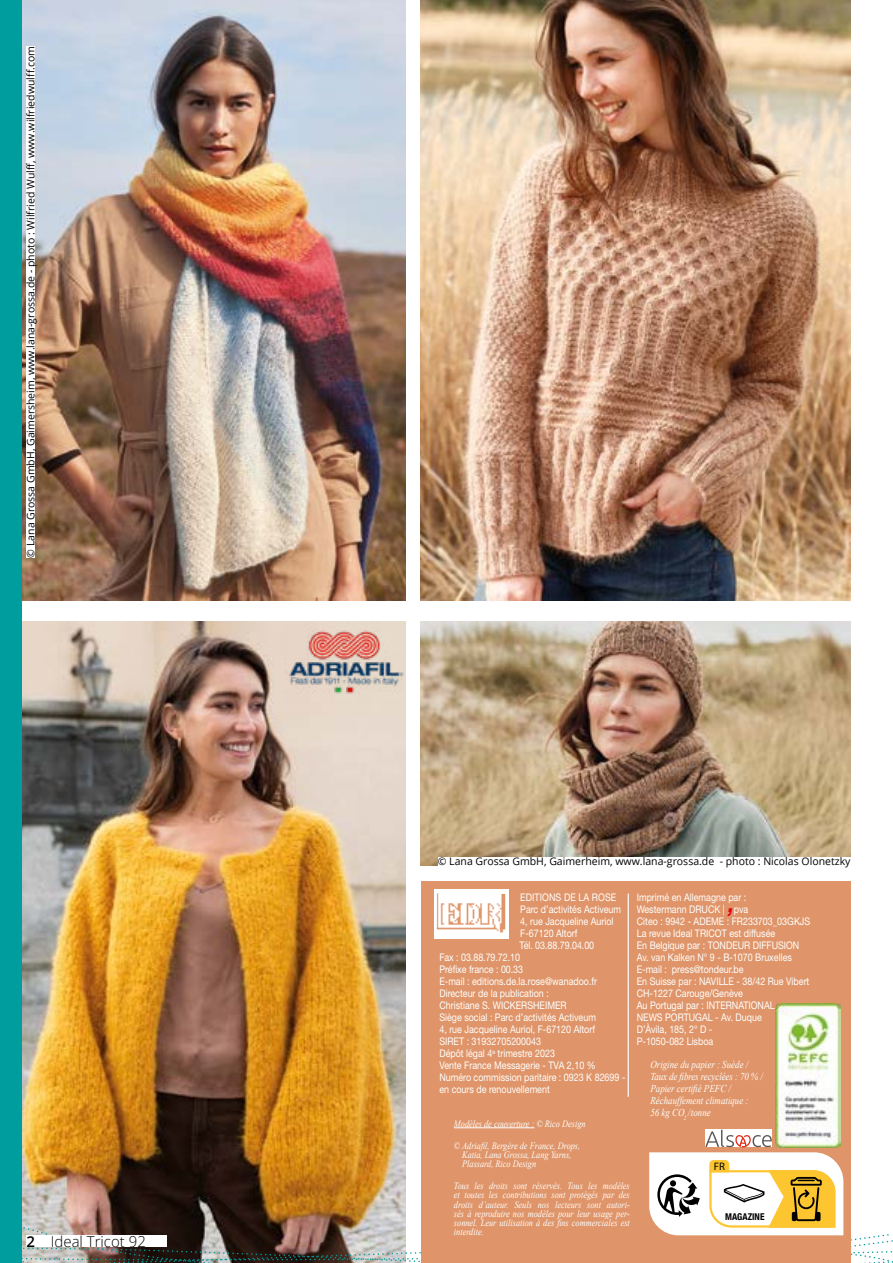
<style>
.page{position:relative;width:893px;height:1263px;background:#fff}
.page>*{position:absolute;margin:0;border:0;box-sizing:border-box;transform-origin:0 0}
.t1{font:italic 700 27px "Arial";color:#e30613;scale:.85 1}
.t2{font:300 15px "Open Sans";color:#000}
.t3{font:700 10.95px "Flama Condensed";color:#000}
.t4{font:10.5px/12px "Helvetica Neue LT Std";color:#fff;scale:.85 1}
.t5{font:10.5px "Open Sans";color:#000}
.t6{font:italic 10.5px/12px "Times New Roman";color:#fff;scale:.85 1}
.t7{font:italic 9.75px/9px "Times New Roman";color:#fff;text-align:justify;scale:.85 1}
.t8{font:700 condensed 9.3px "Helvetica Neue";color:#000}
.s1{font-weight:600}
</style>
<div class="page">
<img style="left:421px;top:0;width:429px;height:600px">
<img style="left:21px;top:0;width:384px;height:600px">
<img style="left:21px;top:621px;width:384px;height:504px">
<img style="left:421px;top:621px;width:429px;height:244px">
<div style="left:421px;top:881px;width:429px;height:382px;background:#df9569"></div>
<div style="left:434px;top:889px;width:75px;height:50px;background:#fff"></div>
<img style="left:437px;top:893px;width:68px;height:40px">
<hr style="left:628px;top:893px;width:1px;height:204px;background:#fff">
<div style="left:0;top:0;width:21px;height:1263px;background:#009d9f"></div>
<img style="left:776px;top:1003px;width:64px;height:122px">
<img style="left:21px;top:1125px;width:872px;height:138px">
<div style="left:27px;top:46px;width:8px;height:512px;background:#fff"></div>
<div style="left:438px;top:857px;width:412px;height:8px;background:#fff"></div>
<img style="left:284px;top:622px;width:121px;height:82px">
<div style="left:27px;top:1235px;width:140px;height:12px;background:#fff"></div>
<p class="t5" style="left:24px;top:558px;width:513px;rotate:-90deg">© Lana Grossa GmbH, Gaimersheim, www.lana-grossa.de - photo : Wilfried Wulff, www.wilfriedwulff.com</p>
<h2 class="t2" style="left:27px;top:1231px;width:121px"><span class="s1">2</span> Ideal Tricot 92</h2>
<p class="t5" style="left:438px;top:854px;width:414px">© Lana Grossa GmbH, Gaimerheim, www.lana-grossa.de - photo : Nicolas Olonetzky</p>
<p class="t4" style="left:520px;top:891px;width:115px">EDITIONS DE LA ROSE</p>
<p class="t4" style="left:520px;top:903px;width:120px">Parc d’activités Activeum</p>
<p class="t4" style="left:520px;top:915px;width:111px">4, rue Jacqueline Auriol</p>
<p class="t4" style="left:520px;top:927px;width:69px">F-67120 Altorf</p>
<p class="t4" style="left:520px;top:939px;width:89px">Tél. 03.88.79.04.00</p>
<p class="t4" style="left:439px;top:951px;width:96px">Fax : 03.88.79.72.10</p>
<p class="t4" style="left:439px;top:963px;width:100px">Préfixe france : 00.33</p>
<p class="t4" style="left:439px;top:975px;width:187px">E-mail : editions.de.la.rose@wanadoo.fr</p>
<p class="t4" style="left:439px;top:987px;width:130px">Directeur de la publication :</p>
<p class="t4" style="left:439px;top:999px;width:151px">Christiane S. WICKERSHEIMER</p>
<p class="t4" style="left:439px;top:1011px;width:186px">Siège social : Parc d’activités Activeum</p>
<p class="t4" style="left:439px;top:1023px;width:185px">4, rue Jacqueline Auriol, F-67120 Altorf</p>
<p class="t4" style="left:439px;top:1035px;width:121px">SIRET : 31932705200043</p>
<p class="t4" style="left:439px;top:1047px;width:137px">Dépôt légal 4<sup>e</sup> trimestre 2023</p>
<p class="t4" style="left:439px;top:1059px;width:185px">Vente France Messagerie - TVA 2,10 %</p>
<p class="t4" style="left:439px;top:1071px;width:220px">Numéro commission paritaire : 0923 K 82699 -</p>
<p class="t4" style="left:439px;top:1083px;width:131px">en cours de renouvellement</p>
<p class="t7" style="left:454px;top:1119px;width:156px">Modèles de couverture : © Rico Design</p>
<p class="t7" style="left:462px;top:1140px;width:140px;text-align:left;text-indent:-8px">© Adriafil, Bergère de France, Drops,<br>Katia, Lana Grossa, Lang Yarns,<br>Plassard, Rico Design</p>
<p class="t4" style="left:637px;top:891px;width:130px">Imprimé en Allemagne par :<br>Westermann DRUCK |</p>
<p class="t4" style="left:637px;top:903px;width:206px;text-indent:97px">pva<br>Citeo : 9942 - ADEME : FR233703_03GKJS<br>La revue Ideal TRICOT est diffusée<br>En Belgique par : TONDEUR DIFFUSION<br>Av. van Kalken N° 9 - B-1070 Bruxelles<br>E-mail : press@tondeur.be<br>En Suisse par : NAVILLE - 38/42 Rue Vibert<br>CH-1227 Carouge/Genève<br>Au Portugal par : INTERNATIONAL<br>NEWS PORTUGAL - Av. Duque<br>D’Àvila, 185, 2° D -<br>P-1050-082 Lisboa</p>
<h1 class="t1" style="left:727px;top:884px;width:9px">,</h1>
<p class="t6" style="left:650px;top:1058px;width:134px">Origine du papier : Suède /<br>Taux de fibres recyclées : 70 % /<br>Papier certifié PEFC /<br>Réchauffement climatique :<br>56 kg CO<sub>2</sub> /tonne</p>
<p class="t3" style="left:714px;top:1160px;width:13px">FR</p>
<p class="t7" style="left:454px;top:1181px;width:208px">Tous les droits sont réservés. Tous les modèles et toutes les contributions sont protégés par des droits d’auteur. Seuls nos lecteurs sont autori&shy;sés à reproduire nos modèles pour leur usage per&shy;sonnel. Leur utilisation à des fins commerciales est interdite.</p>
<p class="t8" style="left:725px;top:1209px;width:41px">MAGAZINE</p>
</div>
